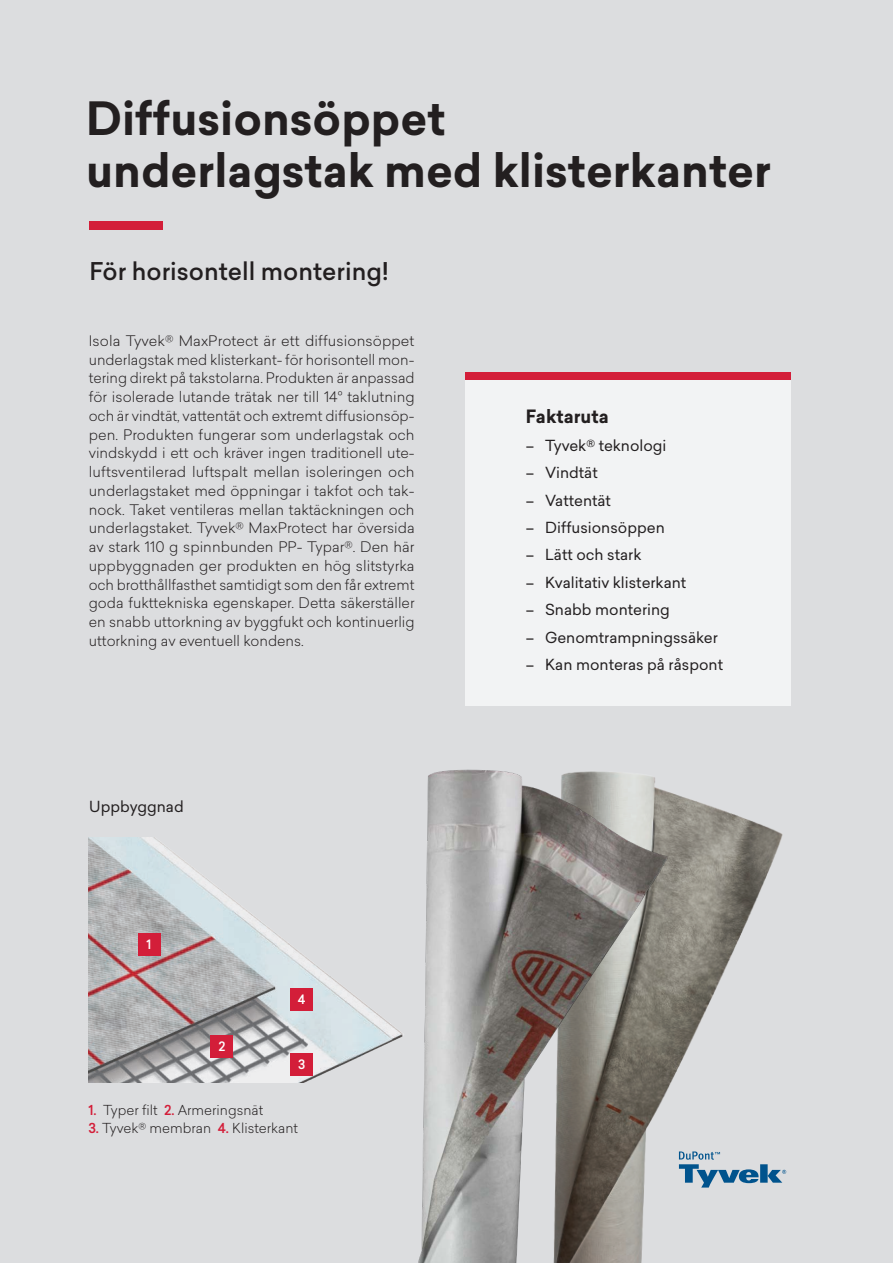
<style>
.page{position:relative;width:893px;height:1263px;background:#dcdddf}
.page>*{position:absolute;margin:0;border:0;box-sizing:border-box;transform-origin:0 0}
.t1{font:700 45px/52.5px "Sailec";color:#231f20}
.t2{font:500 24px "Sailec";color:#231f20}
.GS_Subtitle{font:700 18px "Sailec";color:#231f20}
.Subtitle_-_Body_text{font:15px "Sailec";color:#231f20}
.Body_text{font:300 14.25px/18.8px "Sailec";color:#231f20;text-align:justify}
.Body_text-2{font:300 13.5px "Sailec";color:#231f20}
.Table__subtitle{font:500 12.75px "Sailec";color:#fff}
.s1{font-weight:500;color:#d31e39}
</style>
<div class="page">
<img style="left:681px;top:796px;width:106px;height:392px">
<div style="left:89px;top:221px;width:74px;height:8px;background:#d31e39"></div>
<svg style="left:681px;top:1151px;width:105px;height:36px"></svg>
<div style="left:466px;top:372px;width:325px;height:334px;background:#f2f3f4"></div>
<div style="left:466px;top:372px;width:325px;height:8px;background:#d31e39"></div>
<img style="left:88px;top:837px;width:316px;height:246px">
<div style="left:138px;top:933px;width:22px;height:23px;background:#d31e39"></div>
<div style="left:211px;top:1035px;width:22px;height:23px;background:#d31e39"></div>
<div style="left:291px;top:1053px;width:22px;height:23px;background:#d31e39"></div>
<div style="left:291px;top:988px;width:22px;height:23px;background:#d31e39"></div>
<img style="left:418px;top:769px;width:263px;height:494px">
<h1 class="t1" style="left:86px;top:93px;width:686px">Diffusionsöppet<br>underlagstak med klisterkanter</h1>
<h2 class="t2" style="left:89px;top:255px;width:301px">För horisontell montering!</h2>
<p class="Body_text" style="left:89px;top:331px;width:328px">Isola Tyvek® MaxProtect är ett diffusionsöppet underlagstak med klisterkant- för horisontell mon&shy;tering direkt på takstolarna. Produkten är anpassad för isolerade lutande trätak ner till 14° taklutning och är vindtät, vattentät och extremt diffusionsöp&shy;pen. Produkten fungerar som underlagstak och vindskydd i ett och kräver ingen traditionell ute&shy;luftsventilerad luftspalt mellan isoleringen och underlagstaket med öppningar i takfot och tak&shy;nock. Taket ventileras mellan taktäckningen och underlagstaket. Tyvek® MaxProtect har översida av stark 110 g spinnbunden PP- Typar®. Den här uppbyggnaden ger produkten en hög slitstyrka och brotthållfasthet samtidigt som den får extremt goda fukttekniska egenskaper. Detta säkerställer en snabb uttorkning av byggfukt och kontinuerlig uttorkning av eventuell kondens.</p>
<p class="Subtitle_-_Body_text" style="left:89px;top:796px;width:96px">Uppbyggnad</p>
<p class="Table__subtitle" style="left:147px;top:936px;width:6px">1</p>
<p class="Table__subtitle" style="left:218px;top:1038px;width:8px">2</p>
<p class="Table__subtitle" style="left:298px;top:991px;width:9px">4</p>
<p class="Table__subtitle" style="left:298px;top:1056px;width:9px">3</p>
<p class="Body_text-2" style="left:88px;top:1100px;width:176px"><span class="s1">1.</span> Typer filt <span class="s1">2.</span> Armeringsnät</p>
<p class="Body_text-2" style="left:88px;top:1119px;width:211px"><span class="s1">3.</span> Tyvek® membran <span class="s1">4.</span> Klisterkant</p>
<p class="GS_Subtitle" style="left:526px;top:403px;width:84px">Faktaruta</p>
<p class="Subtitle_-_Body_text" style="left:526px;top:435px;width:142px">– Tyvek® teknologi</p>
<p class="Subtitle_-_Body_text" style="left:526px;top:462px;width:73px">– Vindtät</p>
<p class="Subtitle_-_Body_text" style="left:526px;top:490px;width:87px">– Vattentät</p>
<p class="Subtitle_-_Body_text" style="left:526px;top:517px;width:140px">– Diffusionsöppen</p>
<p class="Subtitle_-_Body_text" style="left:526px;top:544px;width:117px">– Lätt och stark</p>
<p class="Subtitle_-_Body_text" style="left:526px;top:572px;width:162px">– Kvalitativ klisterkant</p>
<p class="Subtitle_-_Body_text" style="left:526px;top:599px;width:145px">– Snabb montering</p>
<p class="Subtitle_-_Body_text" style="left:526px;top:626px;width:193px">– Genomtrampningssäker</p>
<p class="Subtitle_-_Body_text" style="left:526px;top:654px;width:199px">– Kan monteras på råspont</p>
</div>
